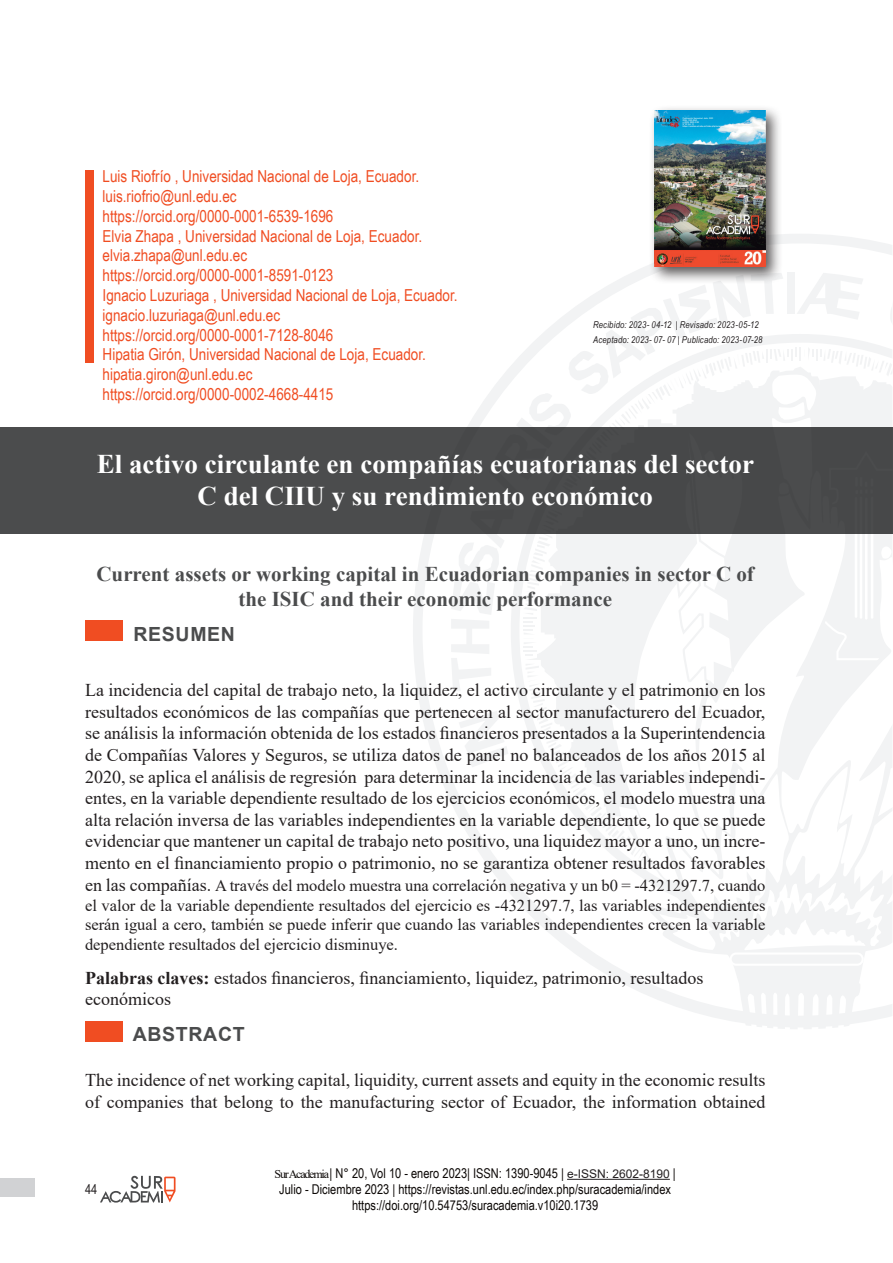
<style>
.page{position:relative;width:893px;height:1263px;background:#fff}
.page>*{position:absolute;margin:0;border:0;box-sizing:border-box;transform-origin:0 0}
.t1{font:700 27px/32.4px "Times New Roman";color:#fff;text-align:center}
.t2{font:700 21px/25.2px "Times New Roman";color:#4b4c4d;text-align:center}
.t3{font:700 19.5px "Arial";letter-spacing:.035em;color:#4b4c4d}
.t4{font:18px/21.6px "Times New Roman";color:#231f20}
.t5{font:16.5px/19.8px "Arial Narrow";color:#f04d22}
.t6{font:16.5px/19.8px "Times New Roman";color:#231f20;text-align:justify}
.t7{font:13.5px/16.2px "Arial Narrow";color:#0c0806;text-align:center}
.t8{font:13.5px "Arial Narrow";color:#231f20}
.t9{font:italic 9.3px/15px "Arial Narrow";letter-spacing:.02em;color:#231f20}
.s1{font-size:18px}
.s2{font-weight:700}
.s3{font-family:"Times New Roman";font-size:12px}
.s4{font-family:"Arial";font-size:12px;color:#231f20}
</style>
<div class="page">
<div style="left:0;top:1178px;width:34px;height:18px;background:#d1d2d4"></div>
<svg style="left:391px;top:234px;width:502px;height:795px"></svg>
<svg style="left:100px;top:1176px;width:76px;height:26px"></svg>
<div style="left:85px;top:170px;width:9px;height:193px;background:#f04d22"></div>
<div style="left:0;top:427px;width:893px;height:106px;background:#4b4c4d"></div>
<div style="left:85px;top:621px;width:37px;height:20px;background:#f04d22"></div>
<div style="left:85px;top:1021px;width:37px;height:20px;background:#f04d22"></div>
<div style="left:649px;top:104px;width:134px;height:180px;background:#231f20;opacity:.75"></div>
<img style="left:655px;top:110px;width:110px;height:156px">
<hr style="left:567px;top:1179px;width:103px;height:1px;background:#231f20">
<p class="t5" style="left:103px;top:166px;width:357px">Luis Riofrío , Universidad Nacional de Loja, Ecuador. luis.riofrio@unl.edu.ec https://orcid.org/0000-0001-6539-1696<br>Elvia Zhapa , Universidad Nacional de Loja, Ecuador. elvia.zhapa@unl.edu.ec https://orcid.org/0000-0001-8591-0123<br>Ignacio Luzuriaga , Universidad Nacional de Loja, Ecuador. ignacio.luzuriaga@unl.edu.ec https://orcid.org/0000-0001-7128-8046<br>Hipatia Girón, Universidad Nacional de Loja, Ecuador. hipatia.giron@unl.edu.ec https://orcid.org/0000-0002-4668-4415</p>
<p class="t9" style="left:593px;top:317px;width:171px">Recibido: 2023- 04-12 | Revisado: 2023-05-12<br>Aceptado: 2023- 07- 07 | Publicado: 2023-07-28</p>
<h1 class="t1" style="left:97px;top:447px;width:659px">El activo circulante en compañías ecuatorianas del sector<br>C del CIIU y su rendimiento económico</h1>
<p class="t2" style="left:96px;top:561px;width:659px">Current assets or working capital in Ecuadorian companies in sector C of the ISIC and their economic performance</p>
<p class="t3" style="left:133px;top:620px;width:103px">RESUMEN</p>
<p class="t4" style="left:85px;top:679px;width:682px;text-align:justify">La incidencia del capital de trabajo neto, la liquidez, el activo circulante y el patrimonio en los resultados económicos de las compañías que pertenecen al sector manufacturero del Ecuador, se análisis la información obtenida de los estados financieros presentados a la Superintendencia de Compañías Valores y Seguros, se utiliza datos de panel no balanceados de los años 2015 al 2020, se aplica el análisis de regresión para determinar la incidencia de las variables independi&shy;entes, en la variable dependiente resultado de los ejercicios económicos, el modelo muestra una alta relación inversa de las variables independientes en la variable dependiente, lo que se puede evidenciar que mantener un capital de trabajo neto positivo, una liquidez mayor a uno, un incre&shy;mento en el financiamiento propio o patrimonio, no se garantiza obtener resultados favorables</p>
<p class="t6" style="left:85px;top:875px;width:682px"><span class="s1">en las compañías.</span> A través del modelo muestra una correlación negativa y un b0 = -4321297.7, cuando el valor de la variable dependiente resultados del ejercicio es -4321297.7, las variables independientes serán igual a cero, también se puede inferir que cuando las variables independientes crecen la variable dependiente resultados del ejercicio disminuye.</p>
<p class="t4" style="left:85px;top:966px;width:620px"><span class="s2">Palabras claves:</span> estados financieros, financiamiento, liquidez, patrimonio, resultados económicos</p>
<p class="t3" style="left:133px;top:1021px;width:114px">ABSTRACT</p>
<p class="t4" style="left:85px;top:1069px;width:682px">The incidence of net working capital, liquidity, current assets and equity in the economic results of companies that belong to the manufacturing sector of Ecuador, the information obtained</p>
<p class="t8" style="left:85px;top:1179px;width:14px">44</p>
<p class="t7" style="left:275px;top:1165px;width:403px"><span class="s3">Sur Academia</span> | N° 20, Vol 10 - enero 2023| ISSN: 1390-9045 | <span class="s4">e-ISSN: 2602-8190</span> |<br>Julio - Diciembre 2023 | https://revistas.unl.edu.ec/index.php/suracademia/index https://doi.org/10.54753/suracademia.v10i20.1739</p>
</div>
